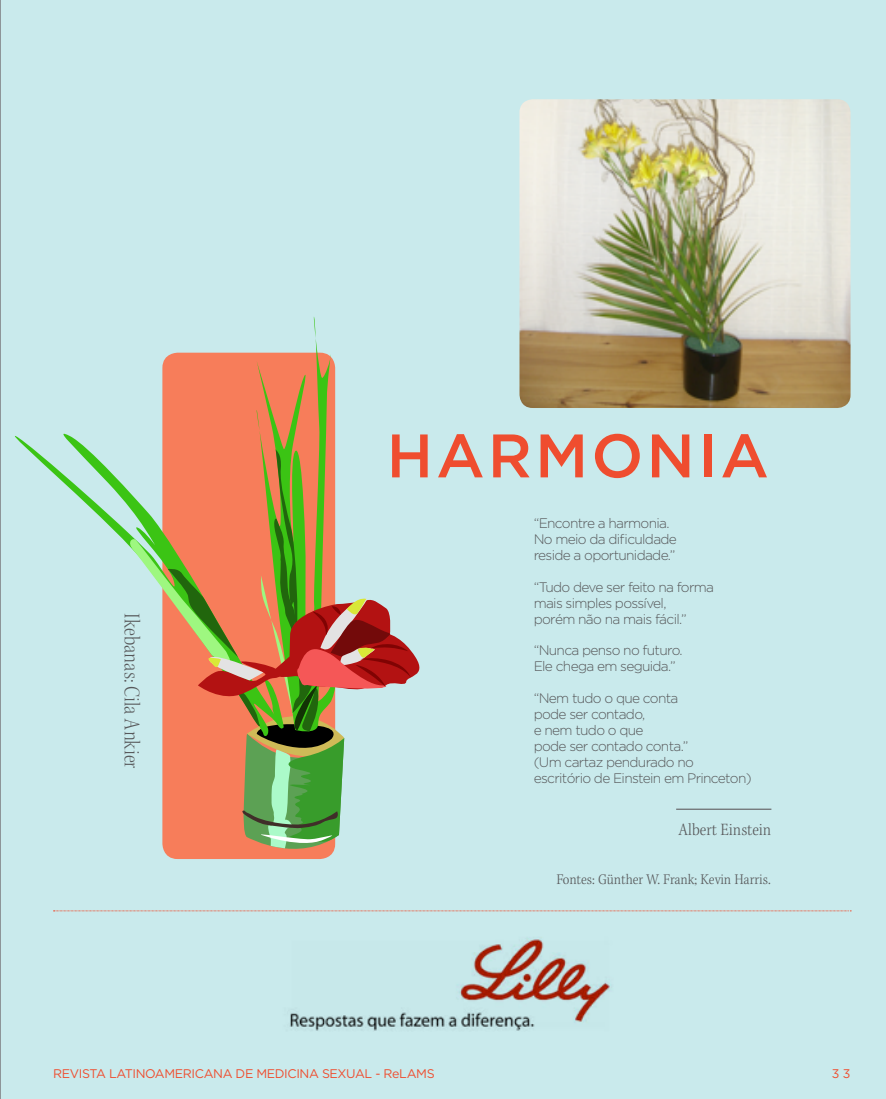
<style>
.page{position:relative;width:886px;height:1099px;background:#fff}
.page>*{position:absolute;margin:0;border:0;box-sizing:border-box;transform-origin:0 0}
.t1{font:500 61.25px "Gotham HTF";letter-spacing:.05em;color:#ef4d2f}
.TEXTO_CORRIDO{font:22.75px "Kepl MM 275 450 18";color:#57585a}
.TEXTO_CORRIDO-2{font:17.5px "Kepl MM 275 450 14";color:#57585a}
.TEXTO_CORRIDO-3{font:15px "Kepl MM 275 450 12";color:#57585a}
.t2{font:300 13.75px "Gotham HTF";letter-spacing:-.05em;color:#57585a}
.t3{font:12.5px "Gotham HTF";letter-spacing:-.03em;color:#ef4d2f}
</style>
<div class="page">
<div style="left:0;top:0;width:886px;height:1098px;background:#c9eaec"></div>
<hr style="left:0;top:0;width:1px;height:1098px;background:#808285">
<hr style="left:676px;top:808px;width:95px;height:1px;background:#6c6d70">
<img style="left:290px;top:937px;width:321px;height:94px">
<img style="left:519px;top:99px;width:331px;height:309px">
<svg style="left:53px;top:910px;width:798px;height:1px"></svg>
<svg style="left:15px;top:433px;width:111px;height:110px"></svg>
<svg style="left:126px;top:317px;width:294px;height:542px"></svg>
<p class="TEXTO_CORRIDO" style="left:145px;top:613px;width:157px;rotate:90deg">Ikebanas: Cila Ankier</p>
<p class="t1" style="left:387px;top:421px;width:384px">HARMONIA</p>
<p class="t2" style="left:534px;top:515px;width:137px">“Encontre a harmonia.</p>
<p class="t2" style="left:534px;top:531px;width:145px">No meio da dificuldade</p>
<p class="t2" style="left:534px;top:547px;width:143px">reside a oportunidade.”</p>
<p class="t2" style="left:534px;top:579px;width:182px">“Tudo deve ser feito na forma</p>
<p class="t2" style="left:534px;top:595px;width:134px">mais simples possível,</p>
<p class="t2" style="left:534px;top:611px;width:154px">porém não na mais fácil.”</p>
<p class="t2" style="left:534px;top:643px;width:150px">“Nunca penso no futuro.</p>
<p class="t2" style="left:534px;top:659px;width:143px">Ele chega em seguida.”</p>
<p class="t2" style="left:534px;top:690px;width:146px">“Nem tudo o que conta</p>
<p class="t2" style="left:534px;top:706px;width:113px">pode ser contado,</p>
<p class="t2" style="left:534px;top:722px;width:111px">e nem tudo o que</p>
<p class="t2" style="left:534px;top:738px;width:156px">pode ser contado conta.”</p>
<p class="t2" style="left:534px;top:754px;width:162px">(Um cartaz pendurado no</p>
<p class="t2" style="left:534px;top:770px;width:219px">escritório de Einstein em Princeton)</p>
<p class="TEXTO_CORRIDO-2" style="left:678px;top:820px;width:95px">Albert Einstein</p>
<p class="TEXTO_CORRIDO-3" style="left:556px;top:871px;width:216px">Fontes: Günther W. Frank; Kevin Harris.</p>
<p class="t3" style="left:53px;top:1066px;width:383px">REVISTA LATINOAMERICANA DE MEDICINA SEXUAL - ReLAMS</p>
<p class="t3" style="left:832px;top:1066px;width:20px">3 3</p>
</div>
